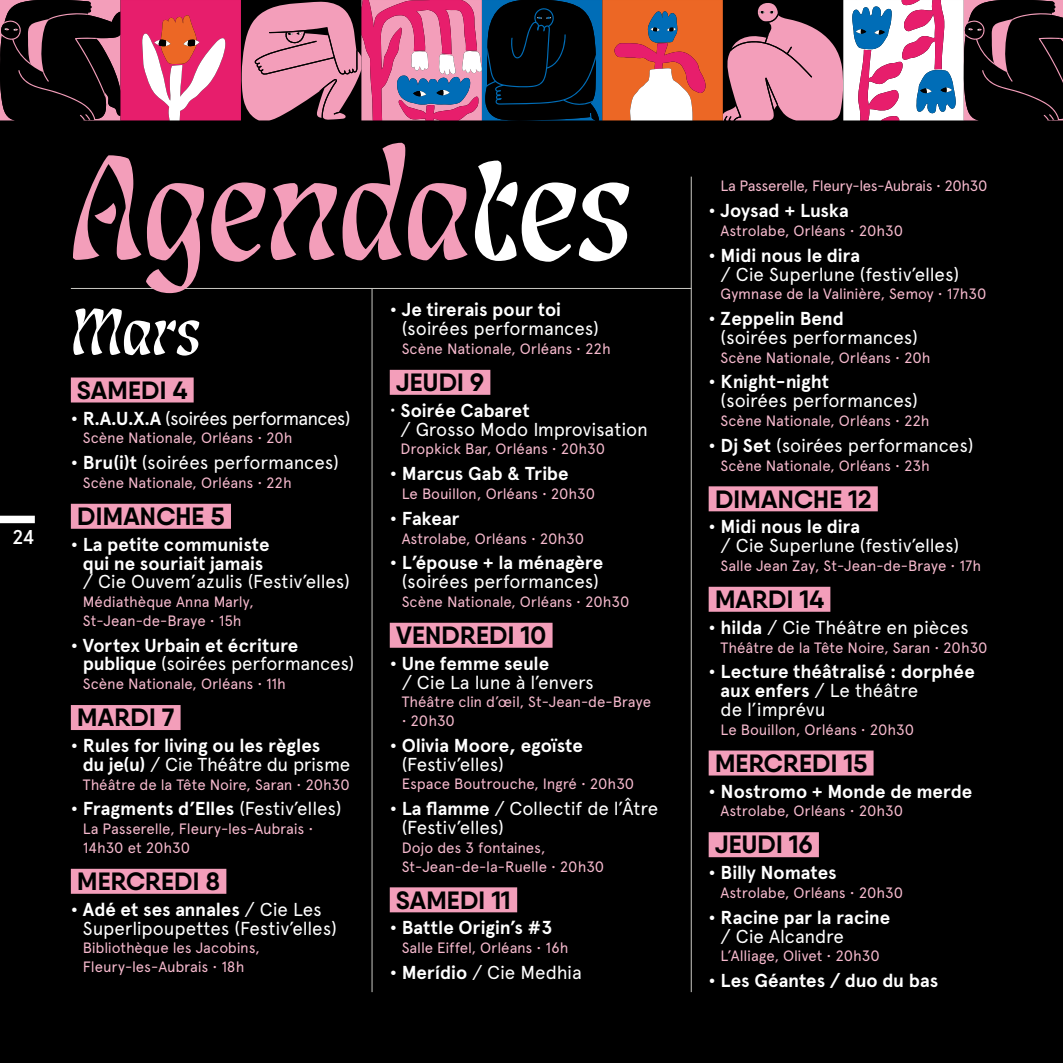
<style>
.page{position:relative;width:1063px;height:1063px;background:#000}
.page>*{position:absolute;margin:0;border:0;box-sizing:border-box;transform-origin:0 0}
.t1{font:151px "Lisbeth Display";color:#f39eba}
.t2{font:67.5px "Lisbeth Display";color:#fff}
.t3{font:700 25px "Qanelas";letter-spacing:.01em;color:#000}
.t4{font:500 20px "Apercu Pro";color:#fff}
.t5{font:18.75px/18.8px "Apercu";letter-spacing:-.01em;color:#fff}
.t6{font:700 18.75px/18.8px "Apercu";letter-spacing:-.005em;color:#fff}
.t7{font:18.75px "Apercu";letter-spacing:-.035em;color:#fff}
.t8{font:15px/18.8px "Apercu";letter-spacing:-.005em;color:#f6b9cd}
.t9{font:15px "Apercu";letter-spacing:-.03em;color:#f6b9cd}
.s1{color:#fff}
.s2{font-weight:700}
.s3{font-weight:400}
</style>
<div class="page">
<div style="left:0;top:516px;width:35px;height:7px;background:#fff"></div>
<div style="left:71px;top:378px;width:123px;height:25px;background:#f39eba"></div>
<div style="left:71px;top:504px;width:160px;height:25px;background:#f39eba"></div>
<div style="left:71px;top:705px;width:110px;height:25px;background:#f39eba"></div>
<div style="left:71px;top:869px;width:155px;height:25px;background:#f39eba"></div>
<div style="left:390px;top:370px;width:100px;height:25px;background:#f39eba"></div>
<div style="left:390px;top:623px;width:163px;height:25px;background:#f39eba"></div>
<div style="left:390px;top:887px;width:127px;height:25px;background:#f39eba"></div>
<div style="left:709px;top:486px;width:169px;height:25px;background:#f39eba"></div>
<div style="left:709px;top:587px;width:121px;height:25px;background:#f39eba"></div>
<div style="left:709px;top:751px;width:165px;height:25px;background:#f39eba"></div>
<div style="left:709px;top:832px;width:110px;height:25px;background:#f39eba"></div>
<hr style="left:372px;top:289px;width:1px;height:703px;background:#cac9c4">
<hr style="left:71px;top:288px;width:621px;height:1px;background:#cac9c4">
<hr style="left:691px;top:177px;width:1px;height:815px;background:#cac9c4">
<svg style="left:0;top:0;width:1063px;height:121px"></svg>
<h3 class="t4" style="left:12px;top:522px;width:24px">24</h3>
<p class="t1" style="left:71px;top:83px;width:562px">Agenda<span class="s1">tes</span></p>
<p class="t2" style="left:71px;top:276px;width:131px">Mars</p>
<p class="t3" style="left:77px;top:374px;width:112px">SAMEDI 4</p>
<p class="t7" style="left:71px;top:407px;width:281px"><span class="s2">• R.A.U.X.A</span> (soirées performances)</p>
<p class="t8" style="left:83px;top:429px;width:211px">Scène Nationale, Orléans • 20h</p>
<p class="t5" style="left:71px;top:453px;width:270px"><span class="s2">• Bru(i)t</span> (soirées performances)</p>
<p class="t8" style="left:83px;top:473px;width:211px">Scène Nationale, Orléans • 22h</p>
<p class="t3" style="left:77px;top:501px;width:149px">DIMANCHE 5</p>
<p class="t6" style="left:83px;top:535px;width:269px;text-indent:-12px">• La petite communiste<br>qui ne souriait jamais<br><span class="s3">/ Cie Ouvem’azulis (Festiv’elles)</span></p>
<p class="t8" style="left:83px;top:592px;width:173px">Médiathèque Anna Marly,<br>St-Jean-de-Braye • 15h</p>
<p class="t6" style="left:83px;top:636px;width:273px;text-indent:-12px">• Vortex Urbain et écriture publique <span class="s3">(soirées performances)</span></p>
<p class="t8" style="left:83px;top:674px;width:205px">Scène Nationale, Orléans • 11h</p>
<p class="t3" style="left:77px;top:702px;width:99px">MARDI 7</p>
<p class="t6" style="left:83px;top:736px;width:269px;text-indent:-12px">• Rules for living ou les règles<br>du je(u) <span class="s3">/ Cie Théâtre du prisme</span></p>
<p class="t8" style="left:83px;top:775px;width:268px">Théâtre de la Tête Noire, Saran • 20h30</p>
<p class="t6" style="left:71px;top:800px;width:272px">• Fragments d’Elles <span class="s3">(Festiv’elles)</span></p>
<p class="t8" style="left:83px;top:819px;width:232px">La Passerelle, Fleury-les-Aubrais •<br>14h30 et 20h30</p>
<p class="t3" style="left:77px;top:866px;width:144px">MERCREDI 8</p>
<p class="t5" style="left:83px;top:900px;width:255px;text-indent:-12px"><span class="s2">• Adé et ses annales</span> / Cie Les<br>Superlipoupettes (Festiv’elles)</p>
<p class="t8" style="left:83px;top:939px;width:178px">Bibliothèque les Jacobins,<br>Fleury-les-Aubrais • 18h</p>
<p class="t5" style="left:402px;top:300px;width:199px;text-indent:-12px"><span class="s2">• Je tirerais pour toi </span>(soirées performances)</p>
<p class="t8" style="left:402px;top:339px;width:211px">Scène Nationale, Orléans • 22h</p>
<p class="t3" style="left:396px;top:367px;width:89px">JEUDI 9</p>
<p class="t5" style="left:401px;top:401px;width:249px;text-indent:-11px"><span class="s2">· Soirée Cabaret<br></span>/ Grosso Modo Improvisation</p>
<p class="t8" style="left:401px;top:440px;width:206px">Dropkick Bar, Orléans • 20h30</p>
<p class="t6" style="left:390px;top:464px;width:180px">• Marcus Gab &amp; Tribe</p>
<p class="t8" style="left:402px;top:484px;width:195px">Le Bouillon, Orléans • 20h30</p>
<p class="t6" style="left:390px;top:509px;width:71px">• Fakear</p>
<p class="t8" style="left:402px;top:529px;width:184px">Astrolabe, Orléans • 20h30</p>
<p class="t5" style="left:390px;top:553px;width:215px;text-align:center"><span class="s2">• L’épouse + la ménagère </span>(soirées performances)</p>
<p class="t8" style="left:402px;top:592px;width:229px">Scène Nationale, Orléans • 20h30</p>
<p class="t3" style="left:396px;top:620px;width:152px">VENDREDI 10</p>
<p class="t5" style="left:402px;top:654px;width:194px;text-indent:-12px"><span class="s2">• Une femme seule<br></span>/ Cie La lune à l’envers</p>
<p class="t8" style="left:402px;top:693px;width:251px">Théâtre clin d’œil, St-Jean-de-Braye</p>
<p class="t8" style="left:402px;top:711px;width:55px">• 20h30</p>
<p class="t6" style="left:402px;top:736px;width:183px;text-indent:-12px">• Olivia Moore, egoïste <span class="s3">(Festiv’elles)</span></p>
<p class="t8" style="left:402px;top:775px;width:234px">Espace Boutrouche, Ingré • 20h30</p>
<p class="t5" style="left:402px;top:799px;width:258px;text-indent:-12px"><span class="s2">• La flamme</span> / Collectif de l’Âtre (Festiv’elles)</p>
<p class="t8" style="left:402px;top:838px;width:204px">Dojo des 3 fontaines,<br>St-Jean-de-la-Ruelle • 20h30</p>
<p class="t3" style="left:396px;top:884px;width:116px">SAMEDI 11</p>
<p class="t6" style="left:390px;top:919px;width:164px">• Battle Origin’s #3</p>
<p class="t8" style="left:402px;top:938px;width:168px">Salle Eiffel, Orléans • 16h</p>
<p class="t5" style="left:390px;top:963px;width:194px"><span class="s2">• Merídio</span> / Cie Medhia</p>
<p class="t9" style="left:721px;top:177px;width:268px">La Passerelle, Fleury-les-Aubrais • 20h30</p>
<p class="t6" style="left:709px;top:201px;width:141px">• Joysad + Luska</p>
<p class="t8" style="left:721px;top:221px;width:184px">Astrolabe, Orléans • 20h30</p>
<p class="t5" style="left:721px;top:246px;width:240px;text-indent:-12px"><span class="s2">• Midi nous le dira<br></span>/ Cie Superlune (festiv’elles)</p>
<p class="t8" style="left:721px;top:285px;width:267px">Gymnase de la Valinière, Semoy • 17h30</p>
<p class="t5" style="left:721px;top:309px;width:199px;text-indent:-12px"><span class="s2">• Zeppelin Bend<br></span>(soirées performances)</p>
<p class="t8" style="left:721px;top:348px;width:211px">Scène Nationale, Orléans • 20h</p>
<p class="t5" style="left:721px;top:372px;width:199px;text-indent:-12px"><span class="s2">• Knight-night<br></span>(soirées performances)</p>
<p class="t8" style="left:721px;top:411px;width:211px">Scène Nationale, Orléans • 22h</p>
<p class="t5" style="left:709px;top:436px;width:266px"><span class="s2">• Dj Set</span> (soirées performances)</p>
<p class="t8" style="left:721px;top:456px;width:211px">Scène Nationale, Orléans • 23h</p>
<p class="t3" style="left:715px;top:483px;width:158px">DIMANCHE 12</p>
<p class="t5" style="left:721px;top:517px;width:240px;text-indent:-12px"><span class="s2">• Midi nous le dira<br></span>/ Cie Superlune (festiv’elles)</p>
<p class="t8" style="left:721px;top:556px;width:262px">Salle Jean Zay, St-Jean-de-Braye • 17h</p>
<p class="t3" style="left:715px;top:584px;width:111px">MARDI 14</p>
<p class="t5" style="left:709px;top:618px;width:262px"><span class="s2">• hilda</span> / Cie Théâtre en pièces</p>
<p class="t8" style="left:721px;top:638px;width:268px">Théâtre de la Tête Noire, Saran • 20h30</p>
<p class="t6" style="left:721px;top:663px;width:256px;text-indent:-12px">• Lecture théâtralisé : dorphée aux enfers <span class="s3">/ Le théâtre<br>de l’imprévu</span></p>
<p class="t8" style="left:721px;top:720px;width:195px">Le Bouillon, Orléans • 20h30</p>
<p class="t3" style="left:715px;top:747px;width:154px">MERCREDI 15</p>
<p class="t6" style="left:709px;top:782px;width:265px">• Nostromo + Monde de merde</p>
<p class="t8" style="left:721px;top:802px;width:184px">Astrolabe, Orléans • 20h30</p>
<p class="t3" style="left:715px;top:829px;width:99px">JEUDI 16</p>
<p class="t6" style="left:709px;top:863px;width:130px">• Billy Nomates</p>
<p class="t8" style="left:721px;top:883px;width:184px">Astrolabe, Orléans • 20h30</p>
<p class="t6" style="left:721px;top:908px;width:171px;text-indent:-12px">• Racine par la racine <span class="s3">/ Cie Alcandre</span></p>
<p class="t8" style="left:721px;top:947px;width:161px">L’Alliage, Olivet • 20h30</p>
<p class="t6" style="left:709px;top:971px;width:231px">• Les Géantes / duo du bas</p>
</div>
